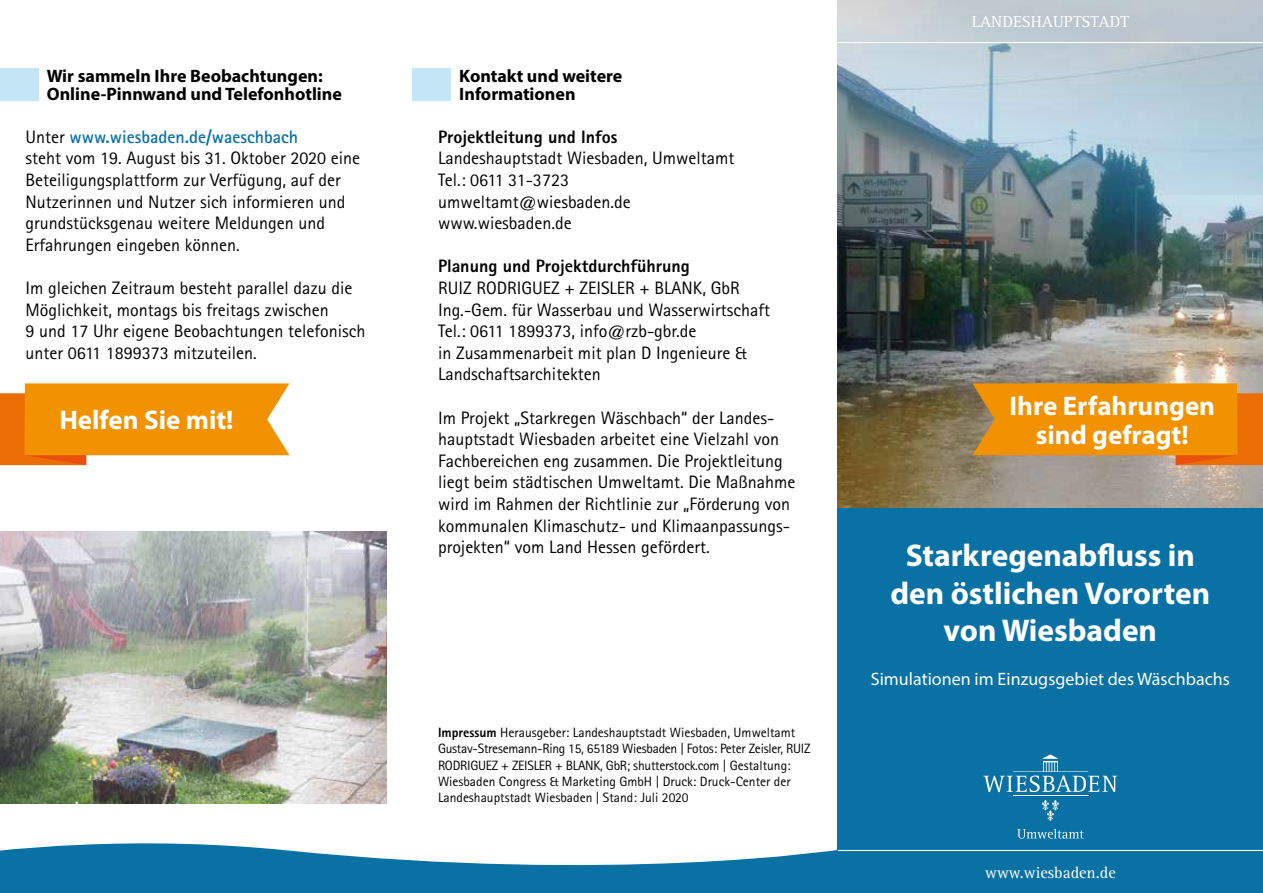
<style>
.page{position:relative;width:1263px;height:893px;background:#fff}
.page>*{position:absolute;margin:0;border:0;box-sizing:border-box;transform-origin:0 0}
.t1{font:700 31.5px/37.8px "Myriad Pro";color:#fff;text-align:center}
.t2{font:700 27px/28.5px "Myriad Pro";color:#fff;text-align:center}
.t3{font:18px/21.6px "Rotis Sans Serif";color:#000}
.t4{font:700 18px/18px "Myriad Pro";color:#000}
.t5{font:800 18px "Rotis Sans Serif";color:#000}
.t6{font:18px "Myriad Pro";color:#fff}
.t7{font:16.5px "Rotis Serif";color:#fff}
.t8{font:13.5px/16.2px "Rotis Sans Serif";color:#000}
.s1{font-weight:700;color:#0a71a5}
.s2{font-weight:800}
</style>
<div class="page">
<div style="left:838px;top:507px;width:425px;height:386px;background:#0a71a5"></div>
<img style="left:838px;top:195px;width:425px;height:312px">
<img style="left:0;top:531px;width:387px;height:273px">
<svg style="left:838px;top:0;width:425px;height:195px;background:#a8bcc8"></svg>
<hr style="left:1013px;top:796px;width:75px;height:1px;background:#fff">
<svg style="left:983px;top:754px;width:134px;height:38px"></svg>
<svg style="left:1042px;top:800px;width:17px;height:21px"></svg>
<svg style="left:1017px;top:829px;width:67px;height:10px"></svg>
<hr style="left:838px;top:850px;width:425px;height:1px;background:#fff">
<hr style="left:838px;top:42px;width:425px;height:1px;background:#fff">
<div style="left:412px;top:68px;width:39px;height:32px;background:#c3e5f5"></div>
<div style="left:0;top:68px;width:38px;height:32px;background:#c3e5f5"></div>
<svg style="left:0;top:821px;width:838px;height:72px;fill:#0a71a5"></svg>
<svg style="left:972px;top:383px;width:291px;height:82px;background:#e68d12"></svg>
<svg style="left:0;top:383px;width:289px;height:82px;background:#f39c22"></svg>
<p class="t4" style="left:47px;top:66px;width:297px">Wir sammeln Ihre Beobachtungen:<br>Online-Pinnwand und Telefonhotline</p>
<p class="t3" style="left:26px;top:126px;width:336px">Unter <span class="s1">www.wiesbaden.de/waeschbach<br></span>steht vom 19. August bis 31. Oktober 2020 eine Beteiligungsplattform zur Verfügung, auf der Nutzerinnen und Nutzer sich informieren und grundstücksgenau weitere Meldungen und Erfahrungen eingeben können.</p>
<p class="t3" style="left:26px;top:277px;width:341px">Im gleichen Zeitraum besteht parallel dazu die Möglichkeit, montags bis freitags zwischen<br>9 und 17 Uhr eigene Beobachtungen telefonisch unter 0611 1899373 mitzuteilen.</p>
<h2 class="t2" style="left:59px;top:405px;width:176px">Helfen Sie mit!</h2>
<p class="t4" style="left:459px;top:66px;width:165px">Kontakt und weitere<br>Informationen</p>
<p class="t5" style="left:438px;top:125px;width:181px">Projektleitung und Infos</p>
<p class="t3" style="left:438px;top:147px;width:298px">Landeshauptstadt Wiesbaden, Umweltamt<br>Tel.: 0611 31-3723 umweltamt@wiesbaden.de www.wiesbaden.de</p>
<p class="t5" style="left:438px;top:255px;width:253px">Planung und Projektdurchführung</p>
<p class="t3" style="left:438px;top:277px;width:334px">RUIZ RODRIGUEZ + ZEISLER + BLANK, GbR Ing.-Gem. für Wasserbau und Wasserwirtschaft Tel.: 0611 1899373, info@rzb-gbr.de<br>in Zusammenarbeit mit plan D Ingenieure &amp; Landschaftsarchitekten</p>
<p class="t3" style="left:438px;top:407px;width:359px">Im Projekt „Starkregen Wäschbach“ der Landes&shy;hauptstadt Wiesbaden arbeitet eine Vielzahl von Fachbereichen eng zusammen. Die Projektleitung liegt beim städtischen Umweltamt. Die Maßnahme wird im Rahmen der Richtlinie zur „Förderung von kommunalen Klimaschutz- und Klimaanpassungs&shy;projekten“ vom Land Hessen gefördert.</p>
<p class="t8" style="left:438px;top:724px;width:374px"><span class="s2">Impressum</span> Herausgeber: Landeshauptstadt Wiesbaden, Umweltamt Gustav-Stresemann-Ring 15, 65189 Wiesbaden | Fotos: Peter Zeisler, RUIZ RODRIGUEZ + ZEISLER + BLANK, GbR; shutterstock.com | Gestaltung:<br>Wiesbaden Congress &amp; Marketing GmbH | Druck: Druck-Center der Landeshauptstadt Wiesbaden | Stand: Juli 2020</p>
<p class="t7" style="left:972px;top:12px;width:159px">LANDESHAUPTSTADT</p>
<h2 class="t2" style="left:1009px;top:391px;width:207px">Ihre Erfahrungen sind gefragt!</h2>
<h1 class="t1" style="left:890px;top:535px;width:321px">Starkregenabfluss in den östlichen Vororten von Wiesbaden</h1>
<p class="t6" style="left:871px;top:667px;width:361px">Simulationen im Einzugsgebiet des Wäschbachs</p>
<p class="t7" style="left:985px;top:863px;width:132px">www.wiesbaden.de</p>
</div>
